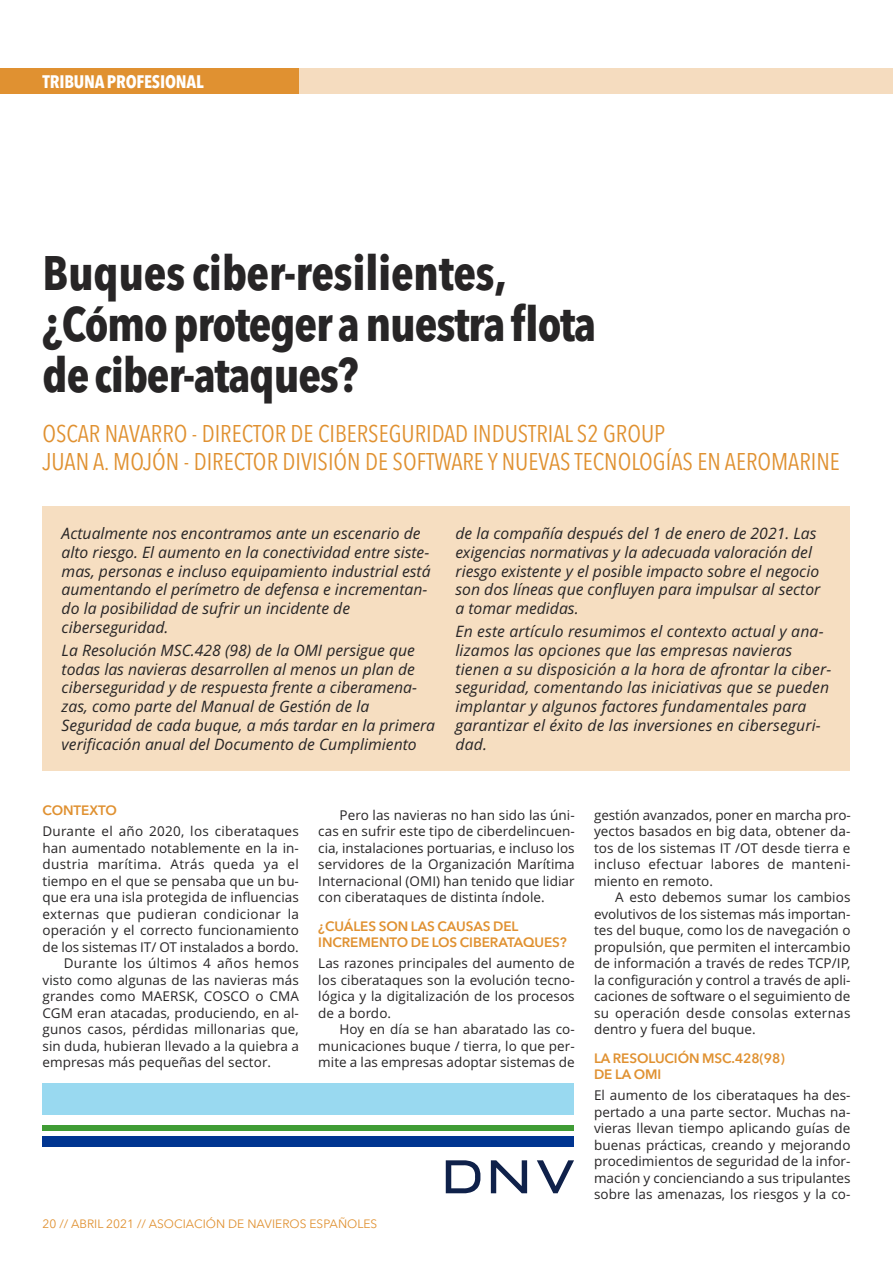
<style>
.page{position:relative;width:893px;height:1263px;background:#fff}
.page>*{position:absolute;margin:0;border:0;box-sizing:border-box;transform-origin:0 0}
.t1{font:700 48px/51px "Avenir Next Condensed";letter-spacing:-.025em;color:#272526}
.t2{font:24px/28.5px "Avenir Next Condensed";color:#e09131}
.t3{font:700 18px "Avenir Next Condensed";letter-spacing:-.01em;color:#fff}
.t4{font:italic 15.75px/18.8px "Open Sans";color:#272526}
.t5{font:13.5px/16.5px "Open Sans";letter-spacing:.005em;color:#272526;text-align:justify}
.t6{font:600 13.5px/16.5px "Avenir Next";letter-spacing:-.005em;color:#e09131}
.t7{font:12px "Avenir Next";color:#e09131}
</style>
<div class="page">
<div style="left:0;top:68px;width:893px;height:26px;background:#f5dcbf"></div>
<div style="left:0;top:68px;width:299px;height:26px;background:#e09131"></div>
<div style="left:43px;top:1125px;width:531px;height:5px;background:#3f9c35"></div>
<div style="left:43px;top:1136px;width:531px;height:10px;background:#003591"></div>
<div style="left:43px;top:1084px;width:531px;height:31px;background:#99d9f0"></div>
<svg style="left:446px;top:1160px;width:35px;height:33px"></svg>
<svg style="left:491px;top:1160px;width:36px;height:33px"></svg>
<svg style="left:537px;top:1160px;width:37px;height:33px"></svg>
<div style="left:43px;top:506px;width:807px;height:265px;background:#f6dec1"></div>
<p class="t3" style="left:43px;top:74px;width:163px">TRIBUNA PROFESIONAL</p>
<p class="t1" style="left:43px;top:252px;width:555px">Buques ciber-resilientes, ¿Cómo proteger a nuestra flota de ciber-ataques?</p>
<p class="t2" style="left:43px;top:421px;width:799px">OSCAR NAVARRO - DIRECTOR DE CIBERSEGURIDAD INDUSTRIAL S2 GROUP<br>JUAN A. MOJÓN - DIRECTOR DIVISIÓN DE SOFTWARE Y NUEVAS TECNOLOGÍAS EN AEROMARINE</p>
<p class="t4" style="left:62px;top:526px;width:370px">Actualmente nos encontramos ante un escenario de alto riesgo. El aumento en la conectividad entre siste&shy;mas, personas e incluso equipamiento industrial está aumentando el perímetro de defensa e incrementan&shy;do la posibilidad de sufrir un incidente de ciberseguridad.</p>
<p class="t4" style="left:62px;top:642px;width:375px">La Resolución MSC.428 (98) de la OMI persigue que todas las navieras desarrollen al menos un plan de ciberseguridad y de respuesta frente a ciberamena&shy;zas, como parte del Manual de Gestión de la Seguridad de cada buque, a más tardar en la primera verificación anual del Documento de Cumplimiento</p>
<p class="t4" style="left:455px;top:526px;width:366px">de la compañía después del 1 de enero de 2021. Las exigencias normativas y la adecuada valoración del riesgo existente y el posible impacto sobre el negocio son dos líneas que confluyen para impulsar al sector a tomar medidas.</p>
<p class="t4" style="left:455px;top:624px;width:377px">En este artículo resumimos el contexto actual y ana&shy;lizamos las opciones que las empresas navieras tienen a su disposición a la hora de afrontar la ciber&shy;seguridad, comentando las iniciativas que se pueden implantar y algunos factores fundamentales para garantizar el éxito de las inversiones en ciberseguri&shy;dad.</p>
<p class="t6" style="left:43px;top:802px;width:76px">CONTEXTO</p>
<p class="t5" style="left:43px;top:824px;width:258px">Durante el año 2020, los ciberataques han aumentado notablemente en la in&shy;dustria marítima. Atrás queda ya el tiempo en el que se pensaba que un bu&shy;que era una isla protegida de influencias externas que pudieran condicionar la operación y el correcto funcionamiento de los sistemas IT/ OT instalados a bordo.</p>
<p class="t5" style="left:43px;top:956px;width:258px;text-indent:21px">Durante los últimos 4 años hemos visto como algunas de las navieras más grandes como MAERSK, COSCO o CMA CGM eran atacadas, produciendo, en al&shy;gunos casos, pérdidas millonarias que, sin duda, hubieran llevado a la quiebra a empresas más pequeñas del sector.</p>
<p class="t5" style="left:318px;top:808px;width:258px;text-indent:21px">Pero las navieras no han sido las úni&shy;cas en sufrir este tipo de ciberdelincuen&shy;cia, instalaciones portuarias, e incluso los servidores de la Organización Marítima Internacional (OMI) han tenido que lidiar con ciberataques de distinta índole.</p>
<p class="t6" style="left:318px;top:918px;width:250px">¿CUÁLES SON LAS CAUSAS DEL<br>INCREMENTO DE LOS CIBERATAQUES?</p>
<p class="t5" style="left:318px;top:956px;width:258px">Las razones principales del aumento de los ciberataques son la evolución tecno&shy;lógica y la digitalización de los procesos de a bordo.</p>
<p class="t5" style="left:318px;top:1022px;width:258px;text-indent:21px">Hoy en día se han abaratado las co&shy;municaciones buque / tierra, lo que per&shy;mite a las empresas adoptar sistemas de</p>
<p class="t7" style="left:43px;top:1219px;width:336px">20 // ABRIL 2021 // ASOCIACIÓN DE NAVIEROS ESPAÑOLES</p>
<p class="t5" style="left:594px;top:808px;width:258px">gestión avanzados, poner en marcha pro&shy;yectos basados en big data, obtener da&shy;tos de los sistemas IT /OT desde tierra e incluso efectuar labores de manteni&shy;miento en remoto.</p>
<p class="t5" style="left:594px;top:890px;width:258px;text-indent:21px">A esto debemos sumar los cambios evolutivos de los sistemas más importan&shy;tes del buque, como los de navegación o propulsión, que permiten el intercambio de información a través de redes TCP/IP, la configuración y control a través de apli&shy;caciones de software o el seguimiento de su operación desde consolas externas dentro y fuera del buque.</p>
<p class="t6" style="left:594px;top:1050px;width:192px">LA RESOLUCIÓN MSC.428(98)<br>DE LA OMI</p>
<p class="t5" style="left:594px;top:1088px;width:258px">El aumento de los ciberataques ha des&shy;pertado a una parte sector. Muchas na&shy;vieras llevan tiempo aplicando guías de buenas prácticas, creando y mejorando procedimientos de seguridad de la infor&shy;mación y concienciando a sus tripulantes sobre las amenazas, los riesgos y la co-</p>
</div>
